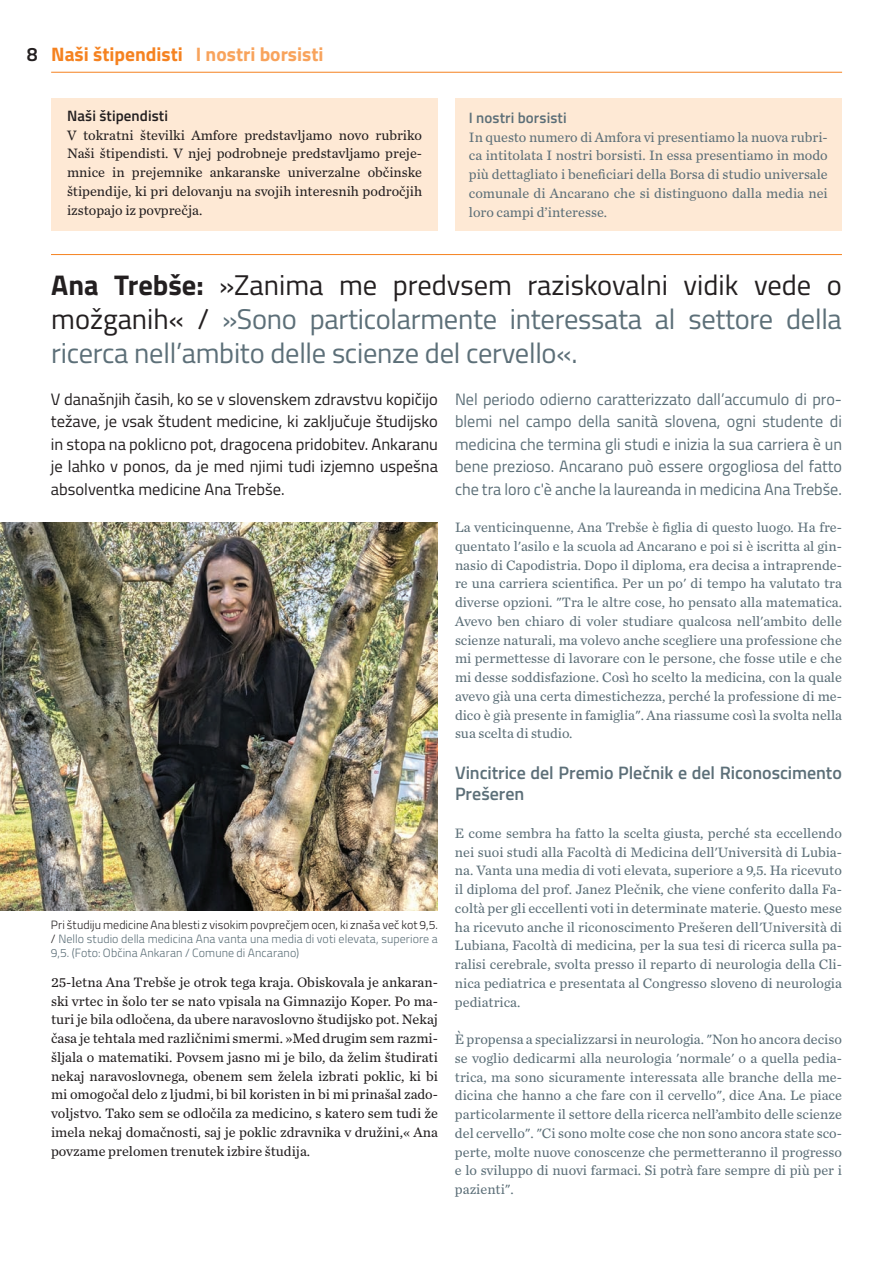
<style>
.page{position:relative;width:893px;height:1263px;background:#fff}
.page>*{position:absolute;margin:0;border:0;box-sizing:border-box;transform-origin:0 0}
.t1{font:28.5px/34.2px "Titillium";letter-spacing:-.01em;color:#5c6f78;text-align:justify}
.t2{font:700 19.5px "Titillium";color:#f58220}
.t3{font:600 18px/21.6px "Titillium";letter-spacing:-.005em;color:#5c6f78}
.t4{font:16.5px/22.5px "Titillium";color:#5c6f78;text-align:justify}
.t5{font:16.5px/22.5px "Titillium";color:#231f20;text-align:justify}
.t6{font:600 15px "Titillium";letter-spacing:.005em;color:#231f20}
.t7{font:600 15px "Titillium";letter-spacing:.005em;color:#5c6f78}
.t8{font:14.25px/18.8px "Chronicle Text G2";color:#5c6f78;text-align:justify}
.t9{font:14.25px/18.8px "Chronicle Text G2";color:#231f20;text-align:justify}
.t10{font:300 12px/14.4px "Titillium";letter-spacing:.005em;color:#5c6f78;text-align:justify}
.s1{font-weight:600;color:#231f20}
.s2{color:#f8a35c}
.s3{font-weight:700;color:#231f20}
.s4{color:#231f20}
</style>
<div class="page">
<hr style="left:51px;top:72px;width:791px;height:1px;background:#f58220">
<img style="left:0;top:522px;width:438px;height:389px">
<div style="left:51px;top:98px;width:387px;height:132px;background:#fee9d5"></div>
<div style="left:455px;top:98px;width:387px;height:132px;background:#fee9d5"></div>
<hr style="left:51px;top:254px;width:791px;height:1px;background:#f58220">
<h2 class="t2" style="left:27px;top:39px;width:298px"><span class="s1">8</span> Naši štipendisti <span class="s2">I nostri borsisti</span></h2>
<p class="t6" style="left:67px;top:104px;width:102px">Naši štipendisti</p>
<p class="t9" style="left:67px;top:125px;width:357px">V tokratni številki Amfore predstavljamo novo rubriko Naši štipendisti. V njej podrobneje predstavljamo preje&shy;mnice in prejemnike ankaranske univerzalne občinske štipendije, ki pri delovanju na svojih interesnih področjih izstopajo iz povprečja.</p>
<p class="t7" style="left:469px;top:106px;width:99px">I nostri borsisti</p>
<p class="t8" style="left:469px;top:127px;width:360px">In questo numero di Amfora vi presentiamo la nuova rubri&shy;ca intitolata I nostri borsisti. In essa presentiamo in modo più dettagliato i beneficiari della Borsa di studio universale comunale di Ancarano che si distinguono dalla media nei loro campi d’interesse.</p>
<h1 class="t1" style="left:51px;top:266px;width:792px"><span class="s3">Ana Trebše:</span> <span class="s4">»Zanima me predvsem raziskovalni vidik vede o možganih« /</span> »Sono particolarmente interessata al settore della ricerca nell’ambito delle scienze del cervello«.</h1>
<p class="t5" style="left:51px;top:387px;width:389px">V današnjih časih, ko se v slovenskem zdravstvu kopičijo težave, je vsak študent medicine, ki zaključuje študijsko in stopa na poklicno pot, dragocena pridobitev. Ankaranu je lahko v ponos, da je med njimi tudi izjemno uspešna absolventka medicine Ana Trebše.</p>
<p class="t4" style="left:455px;top:387px;width:388px">Nel periodo odierno caratterizzato dall’accumulo di pro&shy;blemi nel campo della sanità slovena, ogni studente di medicina che termina gli studi e inizia la sua carriera è un bene prezioso. Ancarano può essere orgogliosa del fatto che tra loro c'è anche la laureanda in medicina Ana Trebše.</p>
<p class="t8" style="left:455px;top:517px;width:388px">La venticinquenne, Ana Trebše è figlia di questo luogo. Ha fre&shy;quentato l'asilo e la scuola ad Ancarano e poi si è iscritta al gin&shy;nasio di Capodistria. Dopo il diploma, era decisa a intraprende&shy;re una carriera scientifica. Per un po' di tempo ha valutato tra diverse opzioni. "Tra le altre cose, ho pensato alla matematica.<br>Avevo ben chiaro di voler studiare qualcosa nell'ambito delle scienze naturali, ma volevo anche scegliere una professione che mi permettesse di lavorare con le persone, che fosse utile e che mi desse soddisfazione. Così ho scelto la medicina, con la quale avevo già una certa dimestichezza, perché la professione di me&shy;dico è già presente in famiglia". Ana riassume così la svolta nella sua scelta di studio.</p>
<p class="t3" style="left:455px;top:761px;width:388px">Vincitrice del Premio Plečnik e del Riconoscimento<br>Prešeren</p>
<p class="t8" style="left:455px;top:823px;width:388px">E come sembra ha fatto la scelta giusta, perché sta eccellendo nei suoi studi alla Facoltà di Medicina dell'Università di Lubia&shy;na. Vanta una media di voti elevata, superiore a 9,5. Ha ricevuto il diploma del prof. Janez Plečnik, che viene conferito dalla Fa&shy;coltà per gli eccellenti voti in determinate materie. Questo mese ha ricevuto anche il riconoscimento Prešeren dell'Università di Lubiana, Facoltà di medicina, per la sua tesi di ricerca sulla pa&shy;ralisi cerebrale, svolta presso il reparto di neurologia della Cli&shy;nica pediatrica e presentata al Congresso sloveno di neurologia pediatrica.</p>
<p class="t8" style="left:455px;top:1029px;width:388px">È propensa a specializzarsi in neurologia. "Non ho ancora deciso se voglio dedicarmi alla neurologia 'normale' o a quella pedia&shy;trica, ma sono sicuramente interessata alle branche della me&shy;dicina che hanno a che fare con il cervello", dice Ana. Le piace particolarmente il settore della ricerca nell’ambito delle scienze del cervello". "Ci sono molte cose che non sono ancora state sco&shy;perte, molte nuove conoscenze che permetteranno il progresso e lo sviluppo di nuovi farmaci. Si potrà fare sempre di più per i pazienti".</p>
<p class="t10" style="left:51px;top:916px;width:389px"><span class="s4">Pri študiju medicine Ana blesti z visokim povprečjem ocen, ki znaša več kot 9,5. /</span> Nello studio della medicina Ana vanta una media di voti elevata, superiore a 9,5. (Foto: Občina Ankaran / Comune di Ancarano)</p>
<p class="t9" style="left:51px;top:972px;width:388px">25-letna Ana Trebše je otrok tega kraja. Obiskovala je ankaran&shy;ski vrtec in šolo ter se nato vpisala na Gimnazijo Koper. Po ma&shy;turi je bila odločena, da ubere naravoslovno študijsko pot. Nekaj časa je tehtala med različnimi smermi. »Med drugim sem razmi&shy;šljala o matematiki. Povsem jasno mi je bilo, da želim študirati nekaj naravoslovnega, obenem sem želela izbrati poklic, ki bi mi omogočal delo z ljudmi, bi bil koristen in bi mi prinašal zado&shy;voljstvo. Tako sem se odločila za medicino, s katero sem tudi že imela nekaj domačnosti, saj je poklic zdravnika v družini,« Ana povzame prelomen trenutek izbire študija.</p>
</div>
